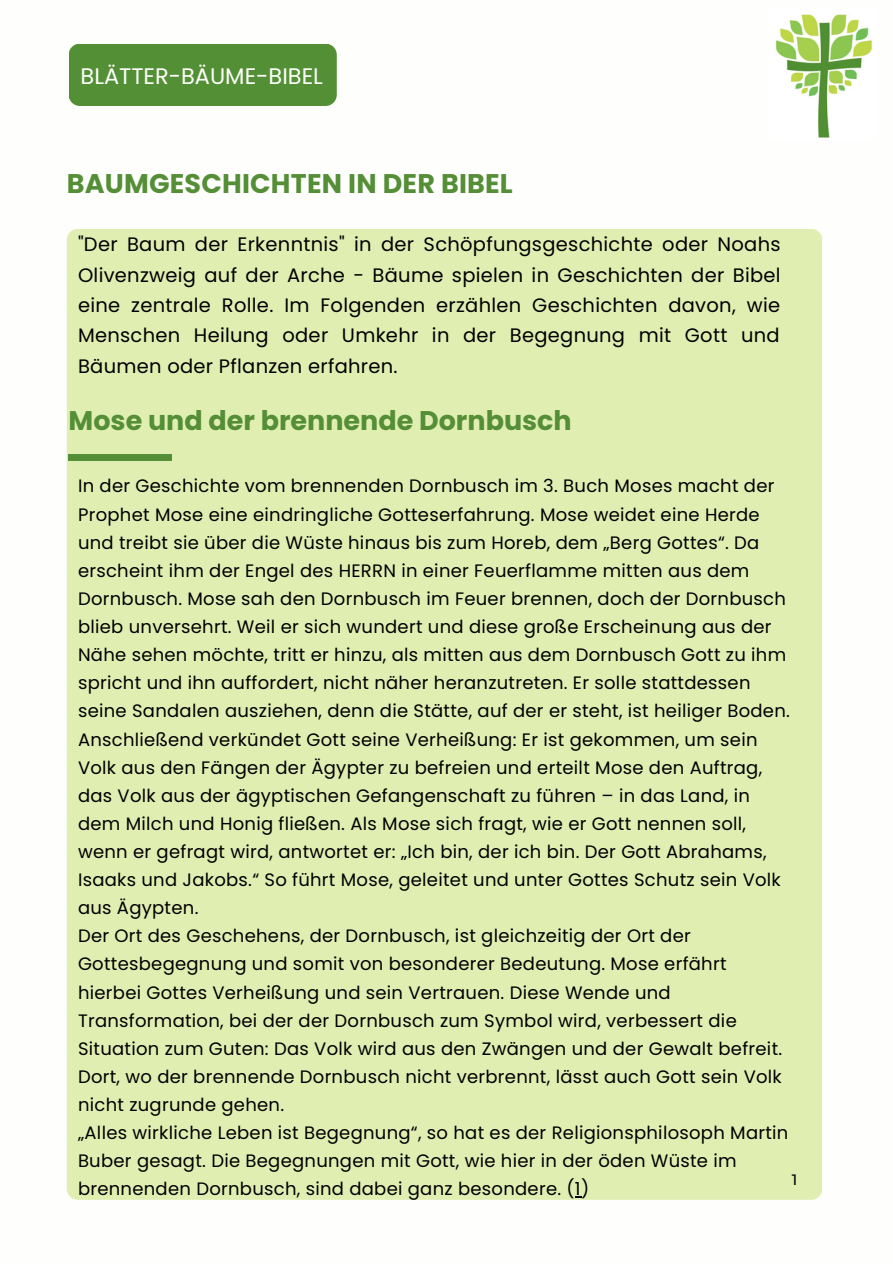
<style>
.page{position:relative;width:893px;height:1264px;background:#fff}
.page>*{position:absolute;margin:0;border:0;box-sizing:border-box;transform-origin:0 0}
.t1{font:700 27px "Poppins";color:#548e36}
.t2{font:22.5px "Poppins";color:#fefffc}
.t3{font:19.5px/30.3px "Poppins";letter-spacing:.015em;color:#000;text-align:justify}
.t4{font:18px/28px "Poppins";letter-spacing:.015em;color:#000}
.t5{font:500 15px "Montserrat";color:#000}
</style>
<div class="page">
<div style="left:69px;top:44px;width:267px;height:62px;background:#539035;border-radius:11px"></div>
<div style="left:67px;top:229px;width:755px;height:970px;background:#e1eeb2;border-radius:11px"></div>
<img style="left:776px;top:14px;width:96px;height:124px">
<div style="left:69px;top:454px;width:103px;height:7px;background:#548e36"></div>
<p class="t2" style="left:81px;top:60px;width:244px">BLÄTTER-BÄUME-BIBEL</p>
<p class="t1" style="left:67px;top:165px;width:447px">BAUMGESCHICHTEN IN DER BIBEL</p>
<p class="t3" style="left:78px;top:229px;width:704px">"Der Baum der Erkenntnis" in der Schöpfungsgeschichte oder Noahs Olivenzweig auf der Arche - Bäume spielen in Geschichten der Bibel eine zentrale Rolle. Im Folgenden erzählen Geschichten davon, wie Menschen Heilung oder Umkehr in der Begegnung mit Gott und Bäumen oder Pflanzen erfahren.</p>
<p class="t1" style="left:69px;top:401px;width:504px">Mose und der brennende Dornbusch</p>
<p class="t4" style="left:78px;top:472px;width:713px">In der Geschichte vom brennenden Dornbusch im 3. Buch Moses macht der Prophet Mose eine eindringliche Gotteserfahrung. Mose weidet eine Herde und treibt sie über die Wüste hinaus bis zum Horeb, dem „Berg Gottes“. Da erscheint ihm der Engel des HERRN in einer Feuerflamme mitten aus dem Dornbusch. Mose sah den Dornbusch im Feuer brennen, doch der Dornbusch blieb unversehrt. Weil er sich wundert und diese große Erscheinung aus der Nähe sehen möchte, tritt er hinzu, als mitten aus dem Dornbusch Gott zu ihm spricht und ihn auffordert, nicht näher heranzutreten. Er solle stattdessen seine Sandalen ausziehen, denn die Stätte, auf der er steht, ist heiliger Boden.<br>Anschließend verkündet Gott seine Verheißung: Er ist gekommen, um sein Volk aus den Fängen der Ägypter zu befreien und erteilt Mose den Auftrag, das Volk aus der ägyptischen Gefangenschaft zu führen – in das Land, in dem Milch und Honig fließen. Als Mose sich fragt, wie er Gott nennen soll, wenn er gefragt wird, antwortet er: „Ich bin, der ich bin. Der Gott Abrahams, Isaaks und Jakobs.“ So führt Mose, geleitet und unter Gottes Schutz sein Volk aus Ägypten.</p>
<p class="t4" style="left:78px;top:922px;width:705px">Der Ort des Geschehens, der Dornbusch, ist gleichzeitig der Ort der Gottesbegegnung und somit von besonderer Bedeutung. Mose erfährt hierbei Gottes Verheißung und sein Vertrauen. Diese Wende und Transformation, bei der der Dornbusch zum Symbol wird, verbessert die Situation zum Guten: Das Volk wird aus den Zwängen und der Gewalt befreit.</p>
<p class="t4" style="left:78px;top:1062px;width:705px">Dort, wo der brennende Dornbusch nicht verbrennt, lässt auch Gott sein Volk nicht zugrunde gehen.</p>
<p class="t4" style="left:78px;top:1118px;width:712px">„Alles wirkliche Leben ist Begegnung“, so hat es der Religionsphilosoph Martin<br>Buber gesagt. Die Begegnungen mit Gott, wie hier in der öden Wüste im brennenden Dornbusch, sind dabei ganz besondere. (1)</p>
<p class="t5" style="left:791px;top:1170px;width:7px">1</p>
</div>
